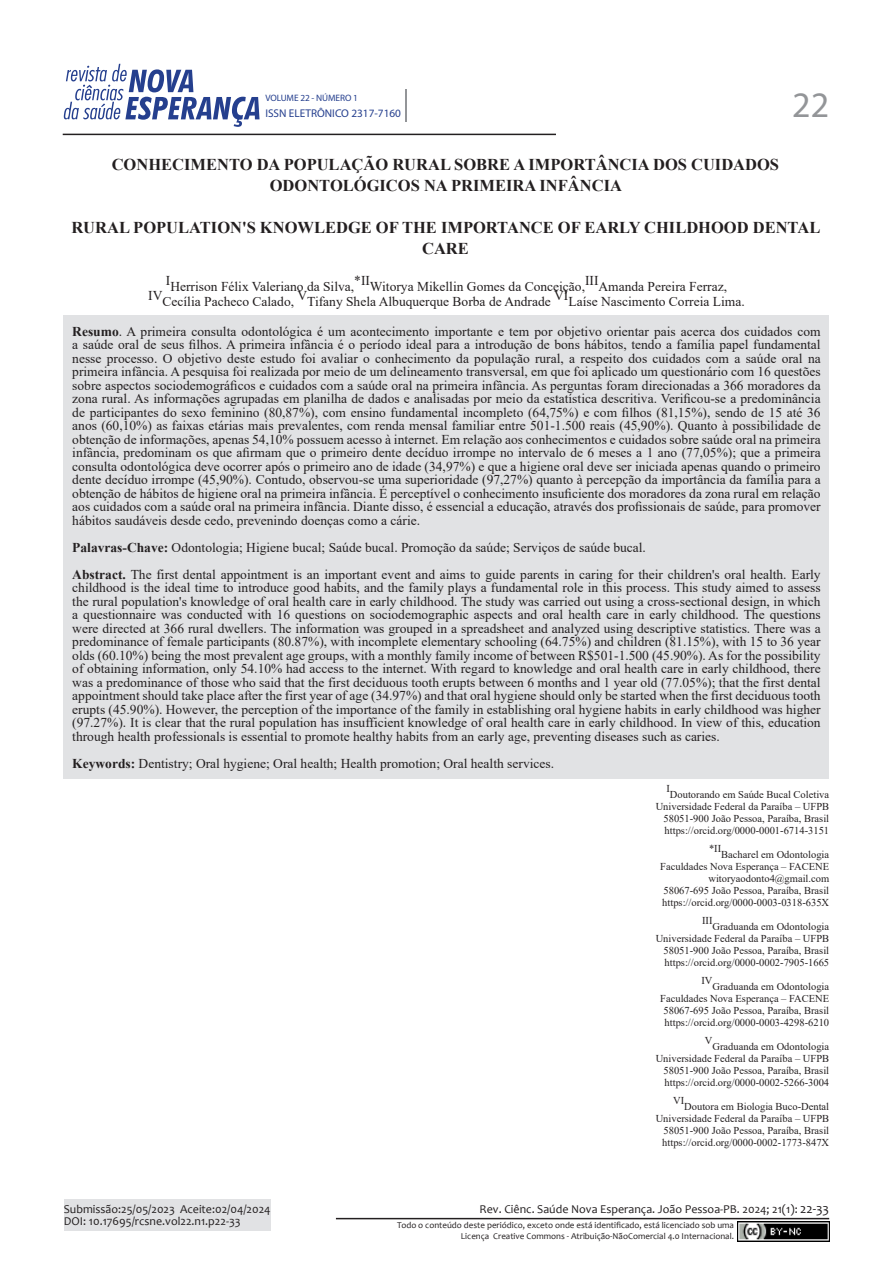
<style>
.page{position:relative;width:893px;height:1263px;background:#fff}
.page>*{position:absolute;margin:0;border:0;box-sizing:border-box;transform-origin:0 0}
.t1{font:36px "Myriad Pro";color:#939598}
.t2{font:700 16.5px/21px "Times New Roman";color:#231f20;text-align:center}
.t3{font:13.5px/13.5px "Times New Roman";color:#231f20;text-align:justify}
.t4{font:12px/12px "Candara";color:#231f20}
.t5{font:11.25px "Myriad Pro";color:#253f8e}
.t6{font:10.5px "Times New Roman";color:#231f20}
.t7{font:9.3px "Myriad Pro";letter-spacing:-.01em;color:#253f8e}
.t8{font:9px "Candara";color:#231f20}
.s1{font-weight:700}
.s2{font-size:13.5px}
</style>
<div class="page">
<svg style="left:64px;top:64px;width:196px;height:63px"></svg>
<div style="left:64px;top:1199px;width:207px;height:32px;background:#e1e2e4"></div>
<div style="left:64px;top:315px;width:765px;height:464px;background:#e1e2e4"></div>
<hr style="left:405px;top:89px;width:2px;height:32px;background:#939598">
<img style="left:737px;top:1222px;width:92px;height:19px">
<hr style="left:336px;top:1218px;width:493px;height:1px;background:#231f20">
<hr style="left:63px;top:134px;width:493px;height:1px;background:#231f20">
<p class="t7" style="left:265px;top:92px;width:94px">VOLUME 22 - NÚMERO 1</p>
<p class="t5" style="left:265px;top:107px;width:137px">ISSN ELETRÔNICO 2317-7160</p>
<p class="t1" style="left:792px;top:83px;width:38px">22</p>
<p class="t2" style="left:112px;top:153px;width:669px">CONHECIMENTO DA POPULAÇÃO RURAL SOBRE A IMPORTÂNCIA DOS CUIDADOS<br>ODONTOLÓGICOS NA PRIMEIRA INFÂNCIA</p>
<p class="t2" style="left:71px;top:216px;width:750px">RURAL POPULATION'S KNOWLEDGE OF THE IMPORTANCE OF EARLY CHILDHOOD DENTAL<br>CARE</p>
<p class="t3" style="left:166px;top:280px;width:563px">IHerrison Félix Valeriano da Silva,*IIWitorya Mikellin Gomes da Conceição,IIIAmanda Pereira Ferraz,</p>
<p class="t3" style="left:148px;top:295px;width:598px">IVCecília Pacheco Calado, VTifany Shela Albuquerque Borba de Andrade VILaíse Nascimento Correia Lima.</p>
<p class="t3" style="left:72px;top:324px;width:750px"><span class="s1">Resumo</span>. A primeira consulta odontológica é um acontecimento importante e tem por objetivo orientar pais acerca dos cuidados com a saúde oral de seus filhos. A primeira infância é o período ideal para a introdução de bons hábitos, tendo a família papel fundamental nesse processo. O objetivo deste estudo foi avaliar o conhecimento da população rural, a respeito dos cuidados com a saúde oral na primeira infância. A pesquisa foi realizada por meio de um delineamento transversal, em que foi aplicado um questionário com 16 questões sobre aspectos sociodemográficos e cuidados com a saúde oral na primeira infância. As perguntas foram direcionadas a 366 moradores da zona rural. As informações agrupadas em planilha de dados e analisadas por meio da estatística descritiva. Verificou-se a predominância de participantes do sexo feminino (80,87%), com ensino fundamental incompleto (64,75%) e com filhos (81,15%), sendo de 15 até 36 anos (60,10%) as faixas etárias mais prevalentes, com renda mensal familiar entre 501-1.500 reais (45,90%). Quanto à possibilidade de obtenção de informações, apenas 54,10% possuem acesso à internet. Em relação aos conhecimentos e cuidados sobre saúde oral na primeira infância, predominam os que afirmam que o primeiro dente decíduo irrompe no intervalo de 6 meses a 1 ano (77,05%); que a primeira consulta odontológica deve ocorrer após o primeiro ano de idade (34,97%) e que a higiene oral deve ser iniciada apenas quando o primeiro dente decíduo irrompe (45,90%). Contudo, observou-se uma superioridade (97,27%) quanto à percepção da importância da família para a obtenção de hábitos de higiene oral na primeira infância. É perceptível o conhecimento insuficiente dos moradores da zona rural em relação aos cuidados com a saúde oral na primeira infância. Diante disso, é essencial a educação, através dos profissionais de saúde, para promover hábitos saudáveis desde cedo, prevenindo doenças como a cárie.</p>
<p class="t3" style="left:72px;top:540px;width:575px"><span class="s1">Palavras-Chave:</span> Odontologia; Higiene bucal; Saúde bucal. Promoção da saúde; Serviços de saúde bucal.</p>
<p class="t3" style="left:72px;top:567px;width:750px"><span class="s1">Abstract.</span> The first dental appointment is an important event and aims to guide parents in caring for their children's oral health. Early childhood is the ideal time to introduce good habits, and the family plays a fundamental role in this process. This study aimed to assess the rural population's knowledge of oral health care in early childhood. The study was carried out using a cross-sectional design, in which a questionnaire was conducted with 16 questions on sociodemographic aspects and oral health care in early childhood. The questions were directed at 366 rural dwellers. The information was grouped in a spreadsheet and analyzed using descriptive statistics. There was a predominance of female participants (80.87%), with incomplete elementary schooling (64.75%) and children (81.15%), with 15 to 36 year olds (60.10%) being the most prevalent age groups, with a monthly family income of between R$501-1.500 (45.90%). As for the possibility of obtaining information, only 54.10% had access to the internet. With regard to knowledge and oral health care in early childhood, there was a predominance of those who said that the first deciduous tooth erupts between 6 months and 1 year old (77.05%); that the first dental appointment should take place after the first year of age (34.97%) and that oral hygiene should only be started when the first deciduous tooth erupts (45.90%). However, the perception of the importance of the family in establishing oral hygiene habits in early childhood was higher (97.27%). It is clear that the rural population has insufficient knowledge of oral health care in early childhood. In view of this, education through health professionals is essential to promote healthy habits from an early age, preventing diseases such as caries.</p>
<p class="t3" style="left:72px;top:756px;width:483px"><span class="s1">Keywords:</span> Dentistry; Oral hygiene; Oral health; Health promotion; Oral health services.</p>
<p class="t4" style="left:64px;top:1203px;width:208px">Submissão:25/05/2023 Aceite:02/04/2024<br>DOI: 10.17695/rcsne.vol22.n1.p22-33</p>
<p class="t6" style="left:666px;top:781px;width:5px">I</p>
<p class="t6" style="left:670px;top:787px;width:161px">Doutorando em Saúde Bucal Coletiva</p>
<p class="t6" style="left:656px;top:799px;width:175px">Universidade Federal da Paraíba – UFPB</p>
<p class="t6" style="left:663px;top:811px;width:167px">58051-900 João Pessoa, Paraíba, Brasil</p>
<p class="t6" style="left:665px;top:823px;width:166px">https://orcid.org/0000-0001-6714-3151</p>
<p class="t6" style="left:709px;top:841px;width:14px">*II</p>
<p class="t6" style="left:721px;top:847px;width:109px">Bacharel em Odontologia</p>
<p class="t6" style="left:660px;top:859px;width:170px">Faculdades Nova Esperança – FACENE</p>
<p class="t6" style="left:708px;top:871px;width:122px">witoryaodonto4@gmail.com</p>
<p class="t6" style="left:663px;top:883px;width:167px">58067-695 João Pessoa, Paraíba, Brasil</p>
<p class="t6" style="left:662px;top:895px;width:168px">https://orcid.org/0000-0003-0318-635X</p>
<p class="t6" style="left:702px;top:913px;width:12px">III</p>
<p class="t6" style="left:713px;top:919px;width:118px">Graduanda em Odontologia</p>
<p class="t6" style="left:656px;top:931px;width:175px">Universidade Federal da Paraíba – UFPB</p>
<p class="t6" style="left:663px;top:943px;width:167px">58051-900 João Pessoa, Paraíba, Brasil</p>
<p class="t6" style="left:665px;top:955px;width:166px">https://orcid.org/0000-0002-7905-1665</p>
<p class="t6" style="left:701px;top:973px;width:13px">IV</p>
<p class="t6" style="left:713px;top:979px;width:118px">Graduanda em Odontologia</p>
<p class="t6" style="left:660px;top:991px;width:170px">Faculdades Nova Esperança – FACENE</p>
<p class="t6" style="left:663px;top:1003px;width:167px">58067-695 João Pessoa, Paraíba, Brasil</p>
<p class="t6" style="left:665px;top:1015px;width:166px">https://orcid.org/0000-0003-4298-6210</p>
<p class="t6" style="left:705px;top:1033px;width:9px">V</p>
<p class="t6" style="left:713px;top:1039px;width:118px">Graduanda em Odontologia</p>
<p class="t6" style="left:656px;top:1051px;width:175px">Universidade Federal da Paraíba – UFPB</p>
<p class="t6" style="left:663px;top:1063px;width:167px">58051-900 João Pessoa, Paraíba, Brasil</p>
<p class="t6" style="left:665px;top:1075px;width:166px">https://orcid.org/0000-0002-5266-3004</p>
<p class="t6" style="left:673px;top:1093px;width:13px">VI</p>
<p class="t6" style="left:684px;top:1099px;width:146px">Doutora em Biologia Buco-Dental</p>
<p class="t6" style="left:656px;top:1111px;width:175px">Universidade Federal da Paraíba – UFPB</p>
<p class="t6" style="left:663px;top:1123px;width:167px">58051-900 João Pessoa, Paraíba, Brasil</p>
<p class="t6" style="left:662px;top:1135px;width:168px">https://orcid.org/0000-0002-1773-847X</p>
<p class="t4" style="left:480px;top:1203px;width:351px">Rev. Ciênc. Saúde Nova Esperança. João Pessoa-PB. 2024; 21(1): <span class="s2">22-33</span></p>
<p class="t8" style="left:397px;top:1220px;width:338px">Todo o conteúdo deste periódico, exceto onde está identificado, está licenciado sob uma</p>
<p class="t8" style="left:461px;top:1230px;width:275px">Licença Creative Commons - Atribuição-NãoComercial 4.0 Internacional.</p>
</div>
